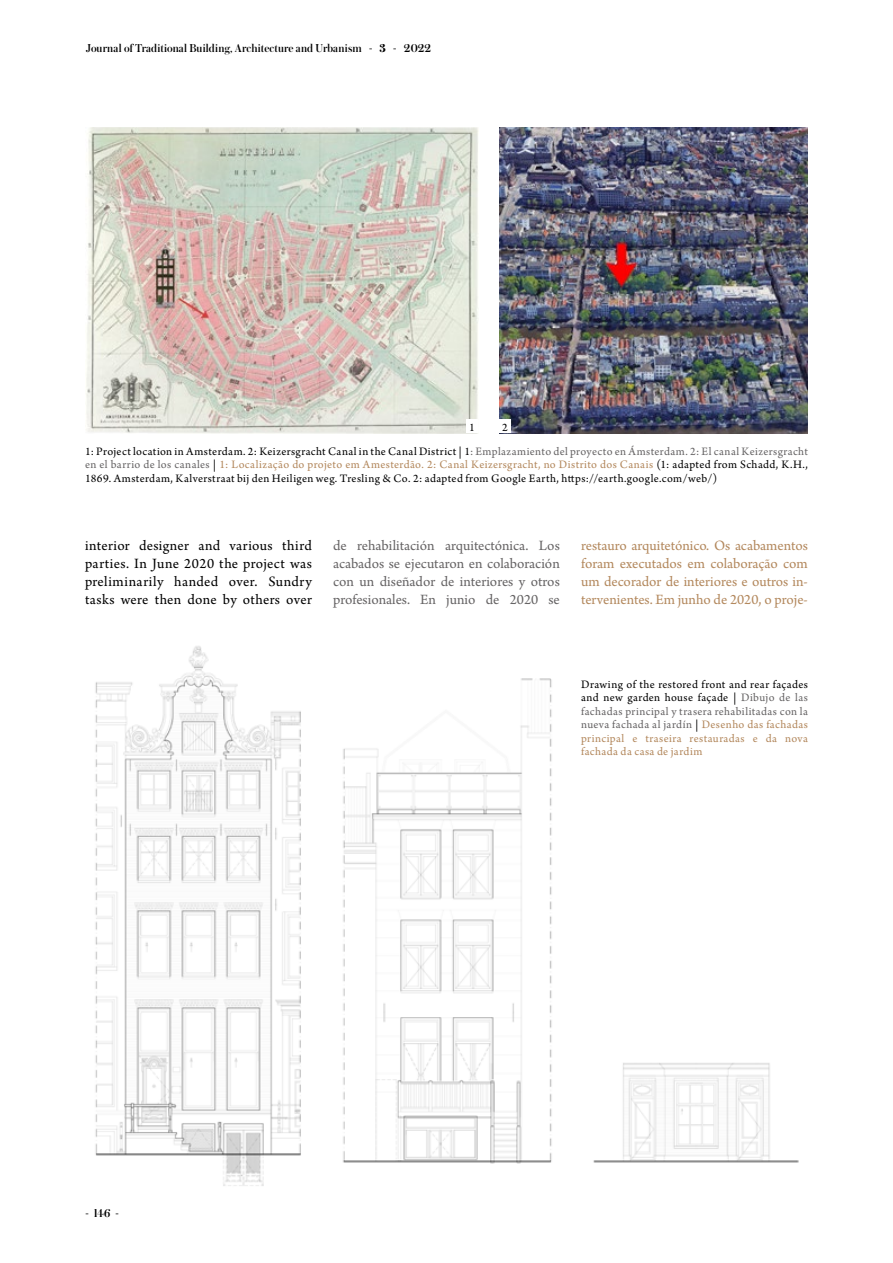
<style>
.page{position:relative;width:893px;height:1263px;background:#fff}
.page>*{position:absolute;margin:0;border:0;box-sizing:border-box;transform-origin:0 0}
.t1{font:15px/18px "Arno Pro";color:#b3885d;text-align:justify}
.t2{font:15px/18px "Arno Pro";color:#666465;text-align:justify}
.t3{font:15px/18px "Arno Pro";letter-spacing:.02em;color:#000;text-align:justify}
.t4{font:12px/13.5px "Arno Pro";letter-spacing:.03em;color:#000;text-align:justify}
.t5{font:12px/13.5px "Arno Pro";letter-spacing:.035em;color:#b3885d;text-align:justify}
.t6{font:500 12px "Austin";letter-spacing:.015em;color:#000}
.s1{font-weight:700}
.s2{color:#666465}
.s3{color:#b3885d}
.s4{color:#000}
</style>
<div class="page">
<img style="left:95px;top:646px;width:704px;height:540px">
<img style="left:86px;top:128px;width:392px;height:305px">
<img style="left:499px;top:128px;width:309px;height:305px">
<div style="left:466px;top:419px;width:12px;height:14px;background:#fff"></div>
<div style="left:499px;top:419px;width:12px;height:14px;background:#fff"></div>
<p class="t6" style="left:86px;top:40px;width:347px">Journal of Traditional Building, Architecture and Urbanism - <span class="s1">3</span> - 2022</p>
<p class="t4" style="left:469px;top:421px;width:7px">1</p>
<p class="t4" style="left:502px;top:421px;width:7px">2</p>
<p class="t4" style="left:85px;top:445px;width:724px">1: Project location in Amsterdam. 2: Keizersgracht Canal in the Canal District | 1<span class="s2">: Emplazamiento del proyecto en Ámsterdam. 2: El canal Keizersgracht en el barrio de los canales</span> | <span class="s3">1: Localização do projeto em Amesterdão. 2: Canal Keizersgracht, no Distrito dos Canais</span> (1: adapted from Schadd, K.H., 1869. Amsterdam, Kalverstraat bij den Heiligen weg. Tresling &amp; Co. 2: adapted from Google Earth, https://earth.google.com/web/)</p>
<p class="t3" style="left:85px;top:537px;width:228px">interior designer and various third parties. In June 2020 the project was preliminarily handed over. Sundry tasks were then done by others over</p>
<p class="t2" style="left:333px;top:537px;width:228px">de rehabilitación arquitectónica. Los acabados se ejecutaron en colaboración con un diseñador de interiores y otros profesionales. En junio de 2020 se</p>
<p class="t1" style="left:581px;top:537px;width:228px">restauro arquitetónico. Os acabamentos foram executados em colaboração com um decorador de interiores e outros in&shy;tervenientes. Em junho de 2020, o proje-</p>
<p class="t6" style="left:85px;top:1205px;width:35px">- 146 -</p>
<p class="t5" style="left:581px;top:678px;width:228px"><span class="s4">Drawing of the restored front and rear façades and new garden house façade |</span> <span class="s2">Dibujo de las fachadas principal y trasera rehabilitadas con la nueva fachada al jardín</span> <span class="s4">|</span> Desenho das fachadas principal e traseira restauradas e da nova fachada da casa de jardim</p>
</div>
